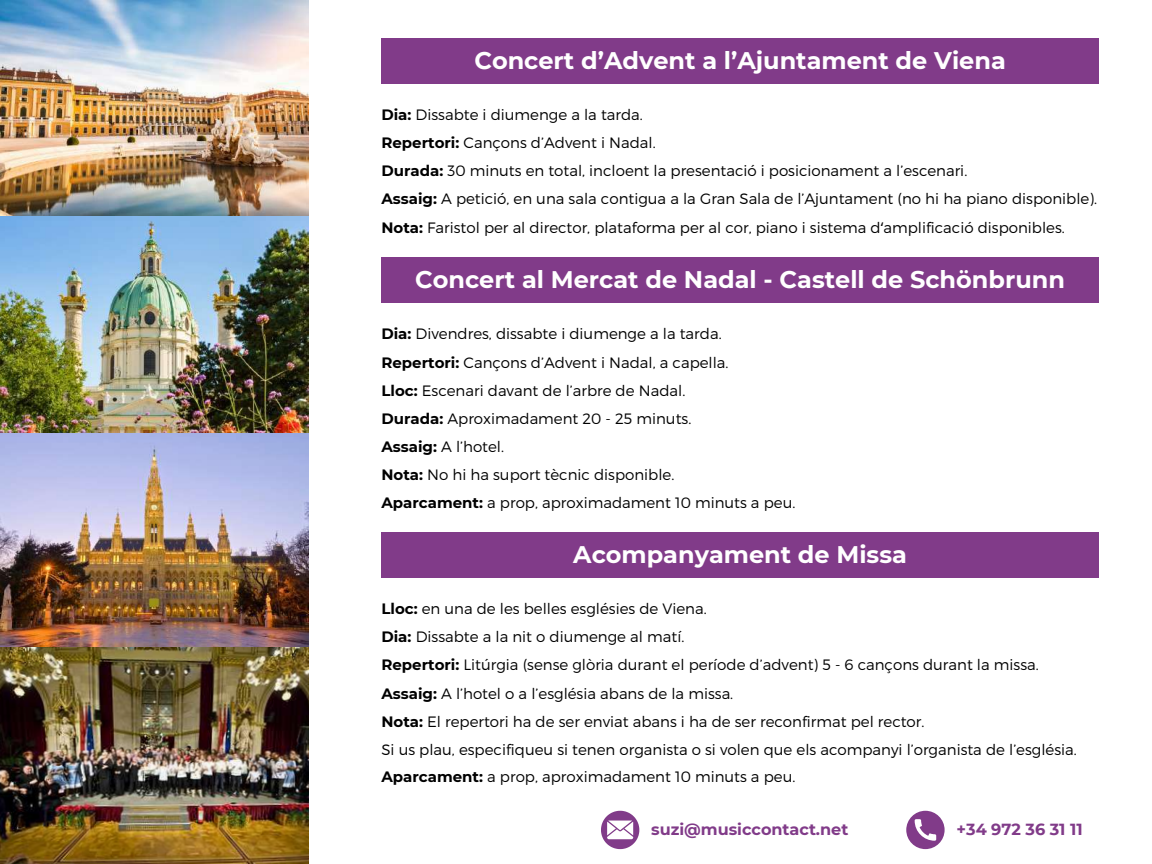
<style>
.page{position:relative;width:1152px;height:864px;background:#fff}
.page>*{position:absolute;margin:0;border:0;box-sizing:border-box;transform-origin:0 0}
.t1{font:700 24px "Montserrat";color:#fff}
.t2{font:700 16.05px "Montserrat";color:#813b89}
.t3{font:300 15px/28.2px "Montserrat";color:#000}
.s1{font-weight:700}
.s2{font-family:"Noto Sans";font-weight:400}
</style>
<div class="page">
<svg style="left:906px;top:811px;width:39px;height:38px"></svg>
<svg style="left:601px;top:811px;width:38px;height:38px"></svg>
<img style="left:0;top:0;width:308px;height:864px">
<div style="left:381px;top:258px;width:718px;height:45px;background:#813b89"></div>
<div style="left:381px;top:39px;width:718px;height:45px;background:#813b89"></div>
<div style="left:381px;top:532px;width:718px;height:45px;background:#813b89"></div>
<h1 class="t1" style="left:474px;top:46px;width:533px">Concert d’Advent a l’Ajuntament de Viena</h1>
<p class="t3" style="left:381px;top:100px;width:717px"><span class="s1">Dia:</span> Dissabte i diumenge a la tarda.<br><span class="s1">Repertori:</span> Cançons d’Advent i Nadal.<br><span class="s1">Durada:</span> 30 minuts en total, incloent la presentació i posicionament a l’escenari.<br><span class="s1">Assaig:</span> A petició, en una sala contigua a la Gran Sala de l’Ajuntament (no hi ha piano disponible).<br><span class="s1">Nota:</span> Faristol per al director, plataforma per al cor, piano i sistema d<span class="s2">ʻ</span>amplificació disponibles.</p>
<h1 class="t1" style="left:415px;top:264px;width:651px">Concert al Mercat de Nadal - Castell de Schönbrunn</h1>
<p class="t3" style="left:381px;top:319px;width:415px"><span class="s1">Dia:</span> Divendres, dissabte i diumenge a la tarda.<br><span class="s1">Repertori:</span> Cançons d’Advent i Nadal, a capella.<br><span class="s1">Lloc:</span> Escenari davant de l’arbre de Nadal.<br><span class="s1">Durada:</span> Aproximadament 20 - 25 minuts.<br><span class="s1">Assaig:</span> A l’hotel.<br><span class="s1">Nota:</span> No hi ha suport tècnic disponible.<br><span class="s1">Aparcament:</span> a prop, aproximadament 10 minuts a peu.</p>
<h1 class="t1" style="left:573px;top:539px;width:335px">Acompanyament de Missa</h1>
<p class="t3" style="left:381px;top:594px;width:697px"><span class="s1">Lloc:</span> en una de les belles esglésies de Viena.<br><span class="s1">Dia:</span> Dissabte a la nit o diumenge al matí.<br><span class="s1">Repertori:</span> Litúrgia (sense glòria durant el període d’advent) 5 - 6 cançons durant la missa.<br><span class="s1">Assaig:</span> A l’hotel o a l’església abans de la missa.<br><span class="s1">Nota:</span> El repertori ha de ser enviat abans i ha de ser reconfirmat pel rector.<br>Si us plau, especifiqueu si tenen organista o si volen que els acompanyi l’organista de l’església.<br><span class="s1">Aparcament:</span> a prop, aproximadament 10 minuts a peu.</p>
<p class="t2" style="left:651px;top:820px;width:199px">suzi@musiccontact.net</p>
<p class="t2" style="left:957px;top:820px;width:128px">+34 972 36 31 11</p>
</div>
